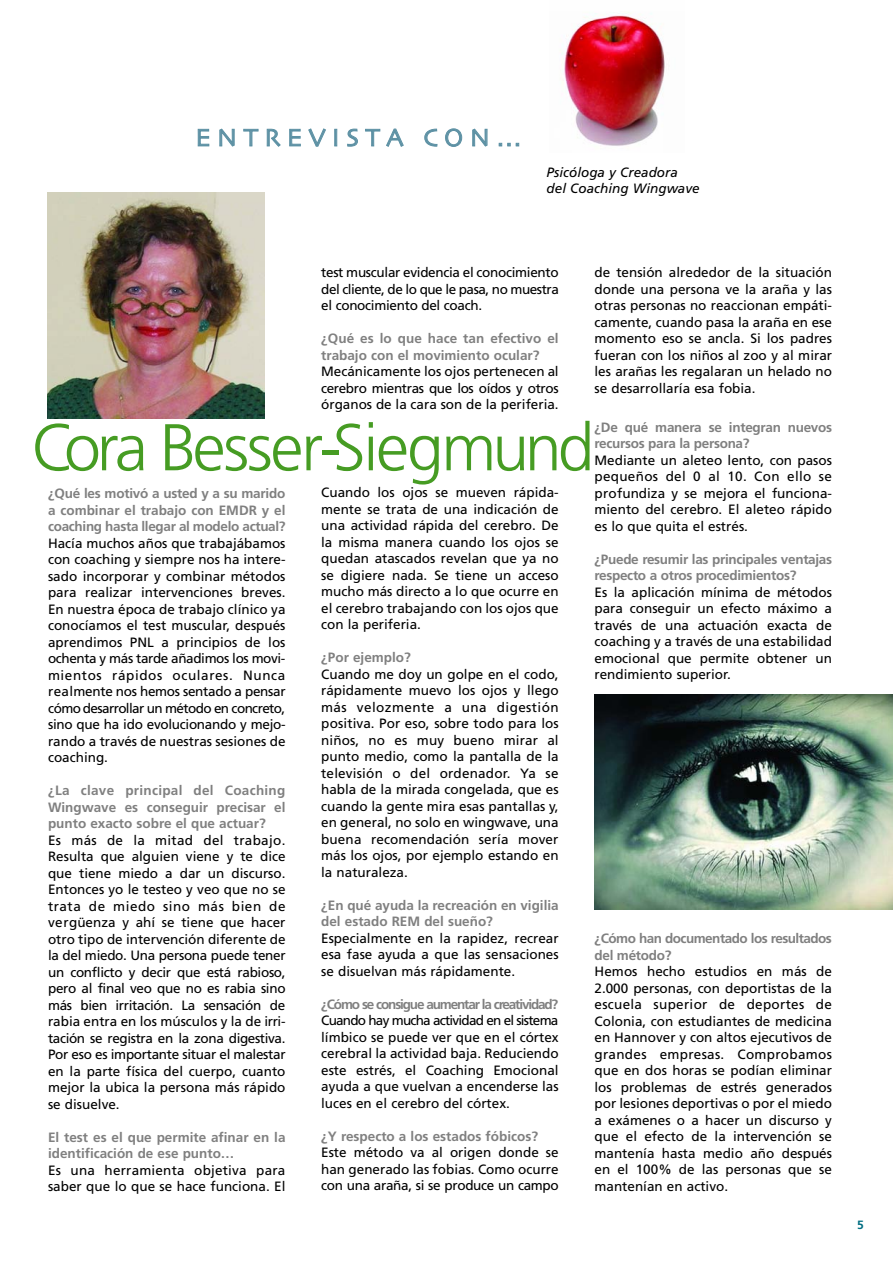
<style>
.page{position:relative;width:893px;height:1263px;background:#fff}
.page>*{position:absolute;margin:0;border:0;box-sizing:border-box;transform-origin:0 0}
.t1{font:300 66px "Frutiger";letter-spacing:-.035em;color:#469c23}
.t2{font:25.5px "Skia";letter-spacing:.25em;color:#5d91a4}
.t3{font:13.5px/16.5px "Frutiger";color:#000;text-align:justify}
.t4{font:700 13.5px/16.5px "Frutiger";color:#808080}
.t5{font:700 13.5px/16.5px "Frutiger";letter-spacing:-.02em;color:#808080}
.t6{font:700 13.5px/16.5px "Frutiger";letter-spacing:-.04em;color:#808080}
.t7{font:italic 13.5px/16.5px "Frutiger";color:#000}
.t8{font:700 13.5px "Frutiger";letter-spacing:-.085em;color:#808080}
.t9{font:700 12px "Frutiger";color:#016e82}
</style>
<div class="page">
<img style="left:562px;top:13px;width:103px;height:133px">
<img style="left:47px;top:193px;width:217px;height:225px">
<img style="left:594px;top:695px;width:299px;height:214px">
<h2 class="t2" style="left:195px;top:122px;width:328px">ENTREVISTA CON…</h2>
<p class="t7" style="left:547px;top:165px;width:155px">Psicóloga y Creadora del Coaching Wingwave</p>
<p class="t3" style="left:594px;top:265px;width:239px">de tensión alrededor de la situación donde una persona ve la araña y las otras personas no reaccionan empáti&shy;camente, cuando pasa la araña en ese momento eso se ancla. Si los padres fueran con los niños al zoo y al mirar les arañas les regalaran un helado no se desarrollaría esa fobia.</p>
<p class="t5" style="left:594px;top:420px;width:239px">¿De qué manera se integran nuevos recursos para la persona?</p>
<p class="t3" style="left:594px;top:453px;width:239px">Mediante un aleteo lento, con pasos pequeños del 0 al 10. Con ello se profundiza y se mejora el funciona&shy;miento del cerebro. El aleteo rápido es lo que quita el estrés.</p>
<p class="t5" style="left:594px;top:552px;width:239px">¿Puede resumir las principales ventajas respecto a otros procedimientos?</p>
<p class="t3" style="left:594px;top:585px;width:239px">Es la aplicación mínima de métodos para conseguir un efecto máximo a través de una actuación exacta de coaching y a través de una estabilidad emocional que permite obtener un rendimiento superior.</p>
<p class="t3" style="left:321px;top:265px;width:239px">test muscular evidencia el conocimiento del cliente, de lo que le pasa, no muestra el conocimiento del coach.</p>
<p class="t4" style="left:321px;top:331px;width:239px">¿Qué es lo que hace tan efectivo el trabajo con el movimiento ocular?</p>
<p class="t3" style="left:321px;top:364px;width:239px">Mecánicamente los ojos pertenecen al cerebro mientras que los oídos y otros órganos de la cara son de la periferia.</p>
<h1 class="t1" style="left:31px;top:421px;width:564px">Cora Besser-Siegmund</h1>
<p class="t3" style="left:321px;top:485px;width:239px">Cuando los ojos se mueven rápida&shy;mente se trata de una indicación de una actividad rápida del cerebro. De la misma manera cuando los ojos se quedan atascados revelan que ya no se digiere nada. Se tiene un acceso mucho más directo a lo que ocurre en el cerebro trabajando con los ojos que con la periferia.</p>
<p class="t4" style="left:321px;top:650px;width:91px">¿Por ejemplo?</p>
<p class="t3" style="left:321px;top:667px;width:239px">Cuando me doy un golpe en el codo, rápidamente muevo los ojos y llego más velozmente a una digestión positiva. Por eso, sobre todo para los niños, no es muy bueno mirar al punto medio, como la pantalla de la televisión o del ordenador. Ya se habla de la mirada congelada, que es cuando la gente mira esas pantallas y, en general, no solo en wingwave, una buena recomendación sería mover más los ojos, por ejemplo estando en la naturaleza.</p>
<p class="t4" style="left:321px;top:898px;width:239px">¿En qué ayuda la recreación en vigilia del estado REM del sueño?</p>
<p class="t3" style="left:321px;top:931px;width:239px">Especialmente en la rapidez, recrear esa fase ayuda a que las sensaciones se disuelvan más rápidamente.</p>
<p class="t8" style="left:321px;top:999px;width:239px">¿Cómo se consigue aumentar la creatividad?</p>
<p class="t3" style="left:321px;top:1013px;width:239px">Cuando hay mucha actividad en el sistema límbico se puede ver que en el córtex cerebral la actividad baja. Reduciendo este estrés, el Coaching Emocional ayuda a que vuelvan a encenderse las luces en el cerebro del córtex.</p>
<p class="t4" style="left:321px;top:1129px;width:218px">¿Y respecto a los estados fóbicos?</p>
<p class="t3" style="left:321px;top:1145px;width:239px">Este método va al origen donde se han generado las fobias. Como ocurre con una araña, si se produce un campo</p>
<p class="t4" style="left:48px;top:486px;width:239px;text-align:justify">¿Qué les motivó a usted y a su marido a combinar el trabajo con EMDR y el coaching hasta llegar al modelo actual?</p>
<p class="t3" style="left:48px;top:536px;width:239px">Hacía muchos años que trabajábamos con coaching y siempre nos ha intere&shy;sado incorporar y combinar métodos para realizar intervenciones breves.<br>En nuestra época de trabajo clínico ya conocíamos el test muscular, después aprendimos PNL a principios de los ochenta y más tarde añadimos los movi&shy;mientos rápidos oculares. Nunca realmente nos hemos sentado a pensar cómo desarrollar un método en concreto, sino que ha ido evolucionando y mejo&shy;rando a través de nuestras sesiones de coaching.</p>
<p class="t4" style="left:48px;top:783px;width:239px;text-align:justify">¿La clave principal del Coaching Wingwave es conseguir precisar el punto exacto sobre el que actuar?</p>
<p class="t3" style="left:48px;top:833px;width:239px">Es más de la mitad del trabajo.<br>Resulta que alguien viene y te dice que tiene miedo a dar un discurso.<br>Entonces yo le testeo y veo que no se trata de miedo sino más bien de vergüenza y ahí se tiene que hacer otro tipo de intervención diferente de la del miedo. Una persona puede tener un conflicto y decir que está rabioso, pero al final veo que no es rabia sino más bien irritación. La sensación de rabia entra en los músculos y la de irri&shy;tación se registra en la zona digestiva.<br>Por eso es importante situar el malestar en la parte física del cuerpo, cuanto mejor la ubica la persona más rápido se disuelve.</p>
<p class="t4" style="left:48px;top:1130px;width:239px">El test es el que permite afinar en la identificación de ese punto…</p>
<p class="t3" style="left:48px;top:1163px;width:239px">Es una herramienta objetiva para saber que lo que se hace funciona. El</p>
<p class="t6" style="left:594px;top:931px;width:239px">¿Cómo han documentado los resultados del método?</p>
<p class="t3" style="left:594px;top:964px;width:239px">Hemos hecho estudios en más de 2.000 personas, con deportistas de la escuela superior de deportes de Colonia, con estudiantes de medicina en Hannover y con altos ejecutivos de grandes empresas. Comprobamos que en dos horas se podían eliminar los problemas de estrés generados por lesiones deportivas o por el miedo a exámenes o a hacer un discurso y que el efecto de la intervención se mantenía hasta medio año después en el 100% de las personas que se mantenían en activo.</p>
<p class="t9" style="left:857px;top:1219px;width:8px">5</p>
</div>
